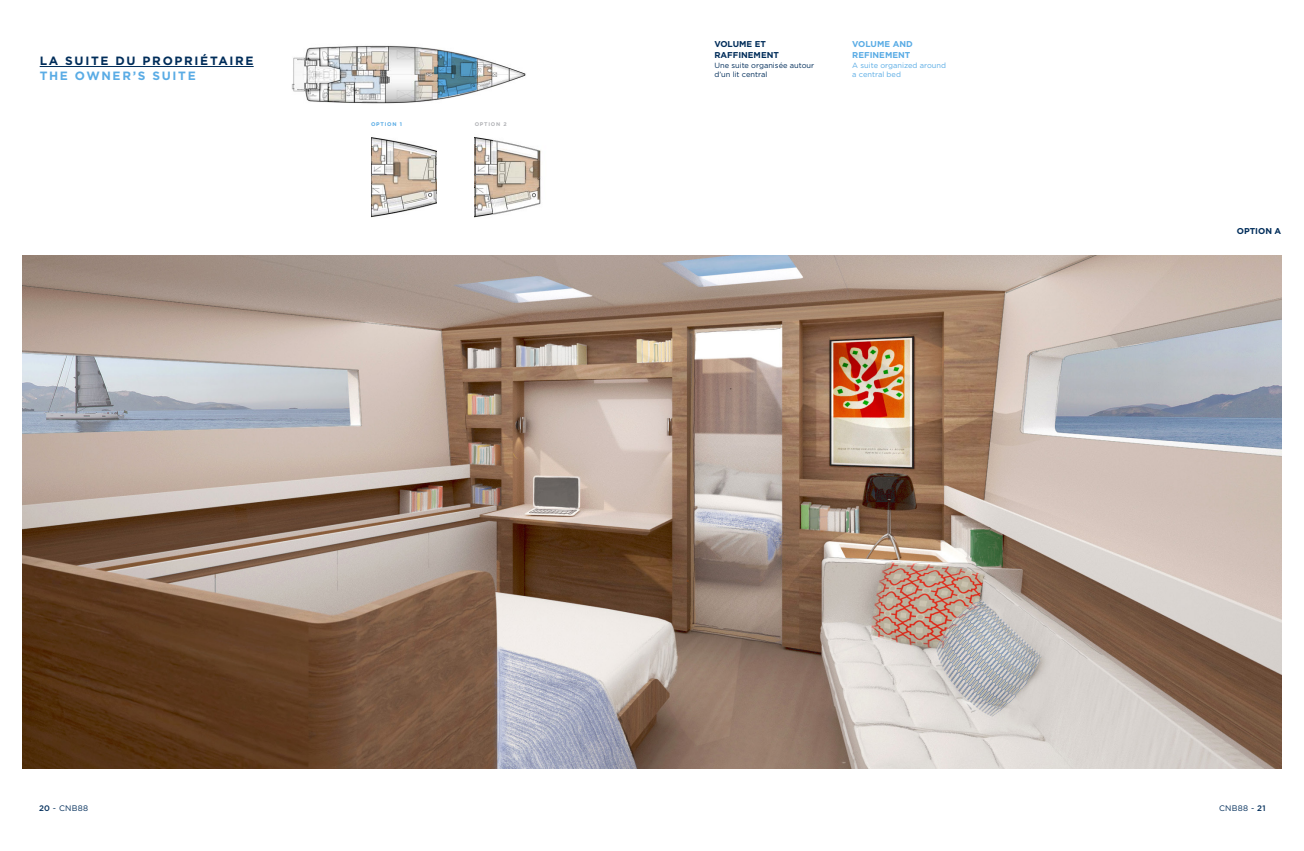
<style>
.page{position:relative;width:1304px;height:851px;background:#fff}
.page>*{position:absolute;margin:0;border:0;box-sizing:border-box;transform-origin:0 0}
.t1{font:700 12px "Gotham";letter-spacing:.14em;color:#002d5a}
.t2{font:700 12px "Gotham";letter-spacing:.14em;color:#5aace5}
.t3{font:700 8.5px/11px "Gotham";color:#002d5a}
.t4{font:700 8.5px/11px "Gotham";color:#5aace5}
.t5{font:8px "Gotham";letter-spacing:.03em;color:#002d5a}
.t6{font:7.5px/9px "Gotham";color:#002d5a}
.t7{font:7.5px/9px "Gotham";color:#5aace5}
.t8{font:700 5.3px "Gotham";letter-spacing:.14em;color:#5aace5}
.t9{font:700 5.3px "Gotham";letter-spacing:.14em;color:#b2b3b7}
.s1{font-weight:500}
</style>
<div class="page">
<hr style="left:40px;top:66px;width:214px;height:1px;background:#002d5a">
<img style="left:23px;top:255px;width:1258px;height:513px">
<img style="left:292px;top:45px;width:234px;height:59px">
<svg style="left:434px;top:50px;width:43px;height:48px;background:#6793ab"></svg>
<img style="left:371px;top:137px;width:66px;height:81px">
<img style="left:475px;top:137px;width:18px;height:81px">
<img style="left:493px;top:140px;width:48px;height:75px">
<p class="t1" style="left:40px;top:54px;width:215px">LA SUITE DU PROPRIÉTAIRE</p>
<p class="t2" style="left:40px;top:69px;width:158px">THE OWNER’S SUITE</p>
<p class="t8" style="left:371px;top:121px;width:32px">OPTION 1</p>
<p class="t9" style="left:475px;top:121px;width:34px">OPTION 2</p>
<p class="t3" style="left:714px;top:38px;width:66px">VOLUME ET<br>RAFFINEMENT</p>
<p class="t6" style="left:714px;top:61px;width:101px">Une suite organisée autour d’un lit central</p>
<p class="t4" style="left:852px;top:38px;width:62px">VOLUME AND<br>REFINEMENT</p>
<p class="t7" style="left:852px;top:61px;width:95px">A suite organized around a central bed</p>
<p class="t3" style="left:1237px;top:225px;width:46px">OPTION A</p>
<p class="t5" style="left:39px;top:803px;width:51px"><span class="s1">20</span> - CNB88</p>
<p class="t5" style="left:1219px;top:803px;width:48px">CNB88 - <span class="s1">21</span></p>
</div>
